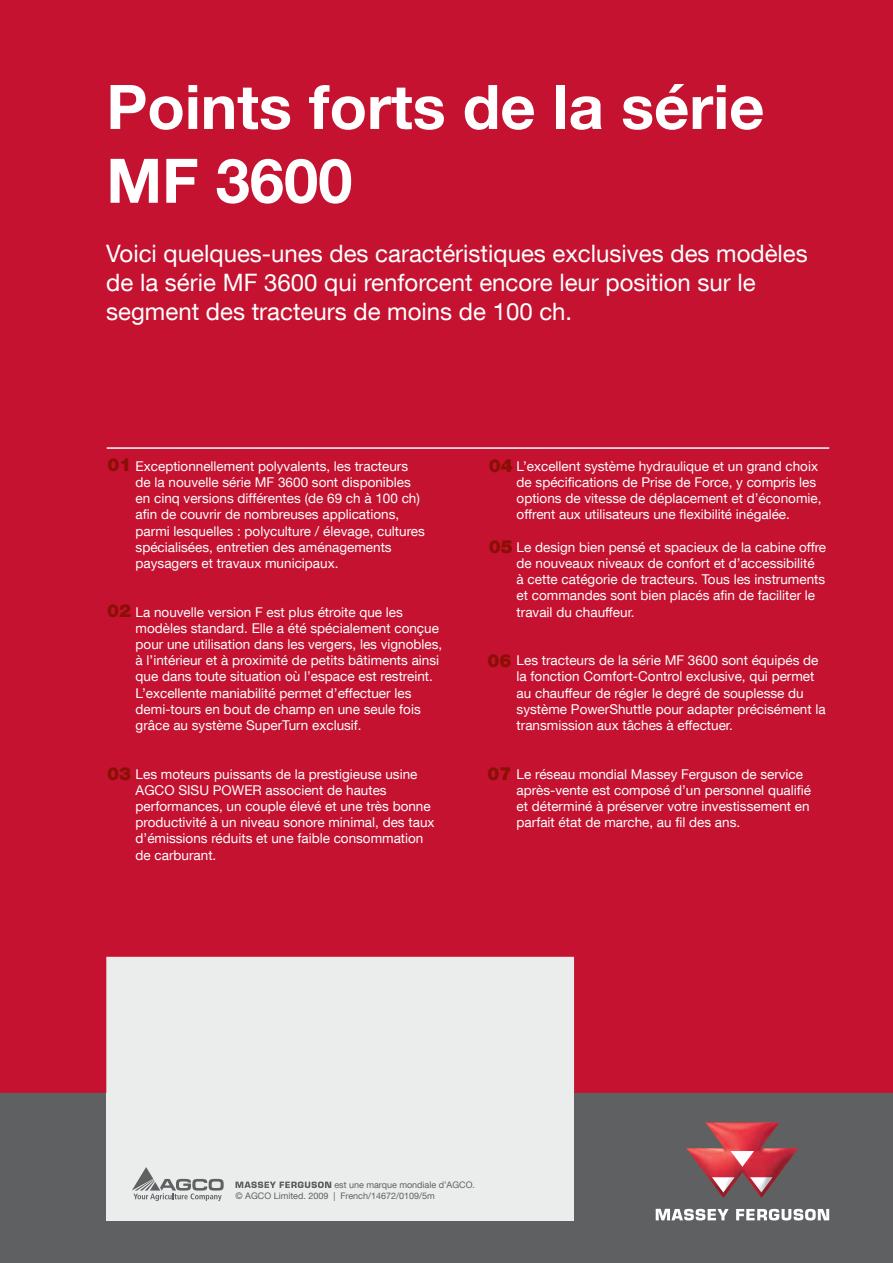
<style>
.page{position:relative;width:893px;height:1263px;background:#fff}
.page>*{position:absolute;margin:0;border:0;box-sizing:border-box;transform-origin:0 0}
.t1{font:700 61.5px/73.8px "Helvetica Neue LT Com";color:#fff}
.t2{font:24px/28.8px "Helvetica Neue LT Com";color:#fff}
.t3{font:900 18px "Helvetica Neue LT Com";color:#8b0f04}
.t4{font:13.5px/16.2px "Helvetica Neue LT Com";color:#fff}
.t5{font:9px "Helvetica Neue LT Com";color:#5f6062}
</style>
<div class="page">
<div style="left:0;top:1092px;width:893px;height:171px;background:#5f6062"></div>
<div style="left:106px;top:957px;width:468px;height:263px;background:#ebecec"></div>
<svg style="left:132px;top:1167px;width:92px;height:34px"></svg>
<svg style="left:656px;top:1209px;width:73px;height:11px"></svg>
<svg style="left:736px;top:1209px;width:93px;height:11px"></svg>
<svg style="left:687px;top:1123px;width:111px;height:75px"></svg>
<div style="left:0;top:0;width:893px;height:1093px;background:#c41230"></div>
<hr style="left:107px;top:447px;width:722px;height:2px;background:#fff">
<svg style="left:235px;top:1181px;width:96px;height:7px"></svg>
<h1 class="t1" style="left:106px;top:68px;width:660px">Points forts de la série<br>MF 3600</h1>
<h2 class="t2" style="left:106px;top:239px;width:703px">Voici quelques-unes des caractéristiques exclusives des modèles de la série MF 3600 qui renforcent encore leur position sur le segment des tracteurs de moins de 100 ch.</h2>
<h3 class="t3" style="left:107px;top:453px;width:26px">01</h3>
<h3 class="t3" style="left:489px;top:455px;width:26px">04</h3>
<p class="t4" style="left:517px;top:457px;width:306px">L’excellent système hydraulique et un grand choix de spécifications de Prise de Force, y compris les options de vitesse de déplacement et d’économie, offrent aux utilisateurs une flexibilité inégalée.</p>
<p class="t4" style="left:517px;top:538px;width:311px">Le design bien pensé et spacieux de la cabine offre de nouveaux niveaux de confort et d’accessibilité<br>à cette catégorie de tracteurs. Tous les instruments et commandes sont bien placés afin de faciliter le travail du chauffeur.</p>
<p class="t4" style="left:517px;top:652px;width:311px">Les tracteurs de la série MF 3600 sont équipés de la fonction Comfort-Control exclusive, qui permet au chauffeur de régler le degré de souplesse du système PowerShuttle pour adapter précisément la transmission aux tâches à effectuer.</p>
<p class="t4" style="left:517px;top:765px;width:296px">Le réseau mondial Massey Ferguson de service après-vente est composé d’un personnel qualifié et déterminé à préserver votre investissement en parfait état de marche, au fil des ans.</p>
<p class="t4" style="left:136px;top:457px;width:291px">Exceptionnellement polyvalents, les tracteurs de la nouvelle série MF 3600 sont disponibles en cinq versions différentes (de 69 ch à 100 ch) afin de couvrir de nombreuses applications, parmi lesquelles : polyculture / élevage, cultures spécialisées, entretien des aménagements paysagers et travaux municipaux.</p>
<p class="t4" style="left:136px;top:603px;width:308px">La nouvelle version F est plus étroite que les modèles standard. Elle a été spécialement conçue pour une utilisation dans les vergers, les vignobles, à l’intérieur et à proximité de petits bâtiments ainsi que dans toute situation où l’espace est restreint.<br>L’excellente maniabilité permet d’effectuer les demi-tours en bout de champ en une seule fois grâce au système SuperTurn exclusif.</p>
<p class="t4" style="left:136px;top:765px;width:300px">Les moteurs puissants de la prestigieuse usine AGCO SISU POWER associent de hautes performances, un couple élevé et une très bonne productivité à un niveau sonore minimal, des taux d’émissions réduits et une faible consommation de carburant.</p>
<h3 class="t3" style="left:489px;top:536px;width:26px">05</h3>
<h3 class="t3" style="left:107px;top:599px;width:26px">02</h3>
<h3 class="t3" style="left:488px;top:649px;width:26px">06</h3>
<h3 class="t3" style="left:107px;top:763px;width:26px">03</h3>
<h3 class="t3" style="left:488px;top:763px;width:26px">07</h3>
<p class="t5" style="left:334px;top:1179px;width:142px">est une marque mondiale d’AGCO.</p>
<p class="t5" style="left:235px;top:1190px;width:201px">© AGCO Limited. 2009 | French/14672/0109/5m</p>
</div>
